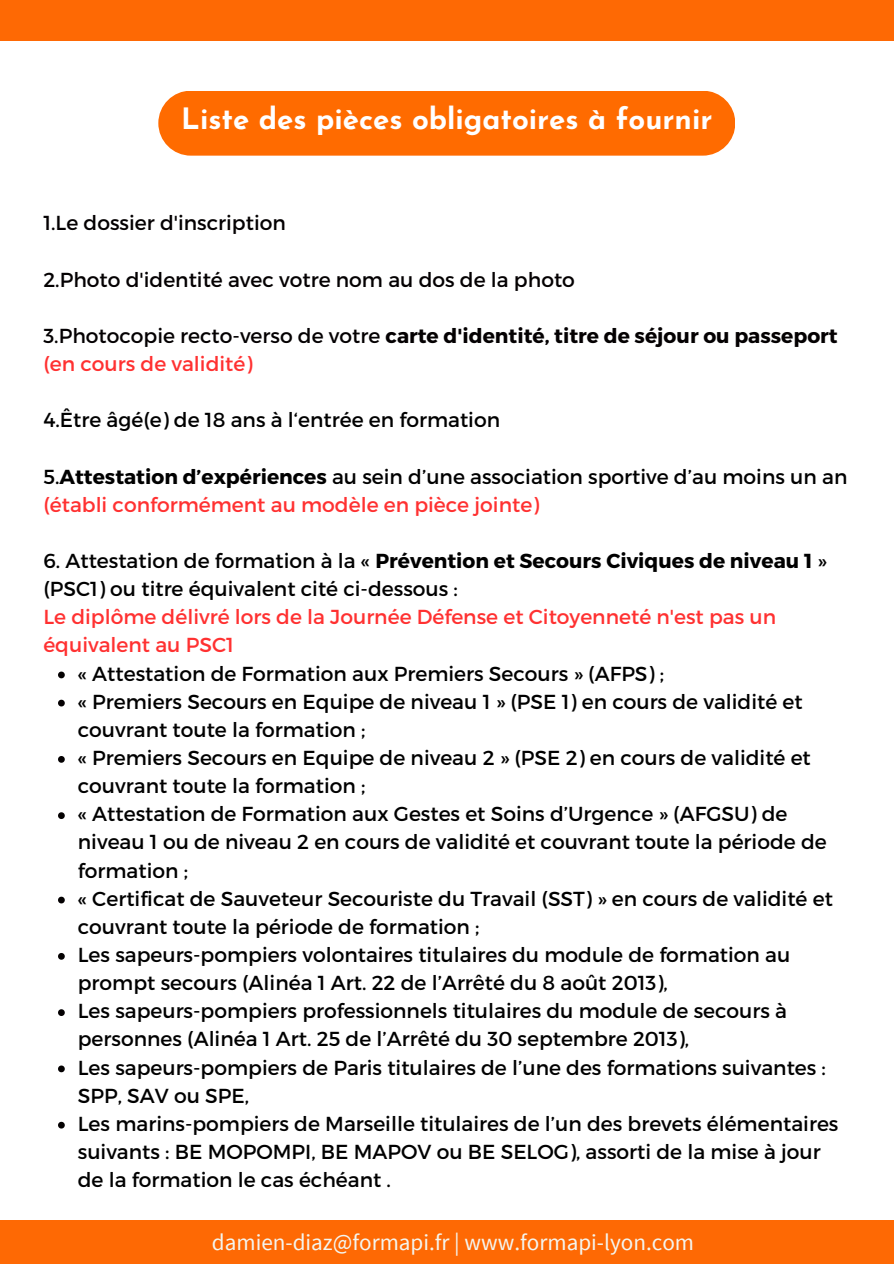
<style>
.page{position:relative;width:894px;height:1264px;background:#fff}
.page>*{position:absolute;margin:0;border:0;box-sizing:border-box;transform-origin:0 0}
.t1{font:700 29.4px "Josefin Sans";color:#fff}
.t2{font:23.1px "Source Sans Pro";color:#f4f5ef}
.t3{font:20.25px/28.2px "Montserrat";color:#000}
.t4{font:700 20.25px/28.2px "Montserrat";color:#040102}
.t5{font:20.25px/28.2px "Montserrat";color:#ff3131}
.t6{font:20.25px "Montserrat";color:#040102}
.s1{font-weight:400}
.s2{font-weight:400;color:#ff3131}
.s3{font-weight:700}
.s4{color:#ff3131}
</style>
<div class="page">
<div style="left:0;top:0;width:893px;height:40px;background:#fe6904"></div>
<div style="left:158px;top:91px;width:577px;height:65px;background:#ff6b00;border-radius:32px"></div>
<div style="left:0;top:1220px;width:893px;height:43px;background:#fe6904"></div>
<svg style="left:58px;top:671px;width:7px;height:7px"></svg>
<svg style="left:58px;top:699px;width:7px;height:7px"></svg>
<svg style="left:58px;top:756px;width:7px;height:6px"></svg>
<svg style="left:58px;top:812px;width:7px;height:7px"></svg>
<svg style="left:58px;top:896px;width:7px;height:7px"></svg>
<svg style="left:58px;top:953px;width:7px;height:6px"></svg>
<svg style="left:58px;top:1009px;width:7px;height:7px"></svg>
<svg style="left:58px;top:1065px;width:7px;height:7px"></svg>
<svg style="left:58px;top:1121px;width:7px;height:7px"></svg>
<p class="t1" style="left:181px;top:107px;width:532px">Liste des pièces obligatoires à fournir</p>
<p class="t6" style="left:43px;top:210px;width:244px">1.Le dossier d'inscription</p>
<p class="t6" style="left:43px;top:266px;width:533px">2.Photo d'identité avec votre nom au dos de la photo</p>
<p class="t4" style="left:43px;top:320px;width:795px"><span class="s1">3.Photocopie recto-verso de votre</span> carte d'identité, titre de séjour ou passeport <span class="s2">(en cours de validité)</span></p>
<p class="t3" style="left:43px;top:405px;width:458px">4.Être âgé(e) de 18 ans à l‘entrée en formation</p>
<p class="t3" style="left:43px;top:461px;width:805px">5.<span class="s3">Attestation d’expériences</span> au sein d’une association sportive d’au moins un an <span class="s4">(établi conformément au modèle en pièce jointe)</span></p>
<p class="t3" style="left:43px;top:545px;width:784px">6. Attestation de formation à la « <span class="s3">Prévention et Secours Civiques de niveau 1</span> » (PSC1) ou titre équivalent cité ci-dessous :</p>
<p class="t5" style="left:43px;top:602px;width:734px">Le diplôme délivré lors de la Journée Défense et Citoyenneté n'est pas un équivalent au PSC1</p>
<p class="t3" style="left:78px;top:658px;width:587px">« Attestation de Formation aux Premiers Secours » (AFPS) ;</p>
<p class="t3" style="left:78px;top:686px;width:726px">« Premiers Secours en Equipe de niveau 1 » (PSE 1) en cours de validité et couvrant toute la formation ;</p>
<p class="t3" style="left:78px;top:742px;width:734px">« Premiers Secours en Equipe de niveau 2 » (PSE 2) en cours de validité et couvrant toute la formation ;</p>
<p class="t3" style="left:78px;top:799px;width:750px">« Attestation de Formation aux Gestes et Soins d’Urgence » (AFGSU) de niveau 1 ou de niveau 2 en cours de validité et couvrant toute la période de formation ;</p>
<p class="t3" style="left:78px;top:883px;width:756px">« Certificat de Sauveteur Secouriste du Travail (SST) » en cours de validité et couvrant toute la période de formation ;</p>
<p class="t3" style="left:78px;top:939px;width:713px">Les sapeurs-pompiers volontaires titulaires du module de formation au prompt secours (Alinéa 1 Art. 22 de l’Arrêté du 8 août 2013),</p>
<p class="t3" style="left:78px;top:995px;width:710px">Les sapeurs-pompiers professionnels titulaires du module de secours à personnes (Alinéa 1 Art. 25 de l’Arrêté du 30 septembre 2013),</p>
<p class="t3" style="left:78px;top:1052px;width:749px">Les sapeurs-pompiers de Paris titulaires de l’une des formations suivantes :<br>SPP, SAV ou SPE,</p>
<p class="t3" style="left:78px;top:1108px;width:761px">Les marins-pompiers de Marseille titulaires de l’un des brevets élémentaires suivants : BE MOPOMPI, BE MAPOV ou BE SELOG), assorti de la mise à jour de la formation le cas échéant .</p>
<h1 class="t2" style="left:212px;top:1227px;width:483px">damien-diaz@formapi.fr | www.formapi-lyon.com</h1>
</div>
